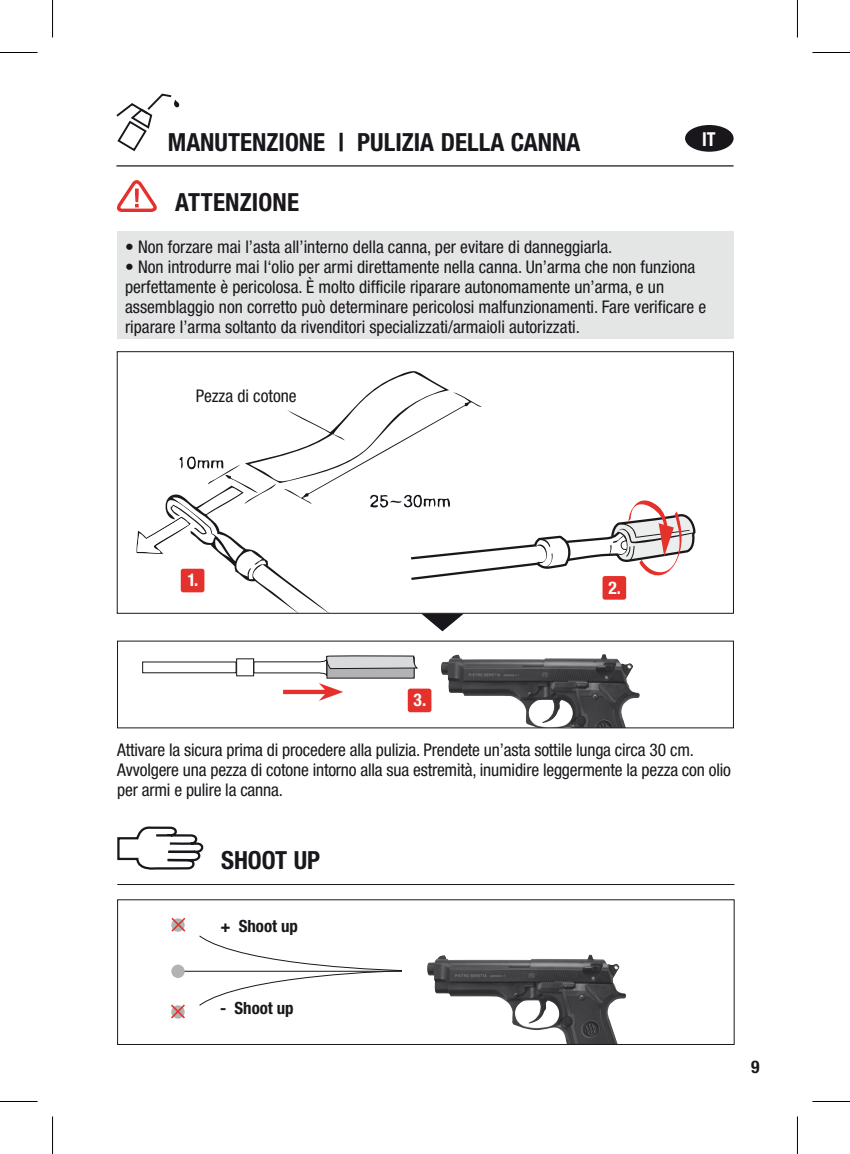
<style>
.page{position:relative;width:850px;height:1154px;background:#fff}
.page>*{position:absolute;margin:0;border:0;box-sizing:border-box;transform-origin:0 0}
.t1{font:700 condensed 25px "Helvetica Neue LT Pro";color:#1a171c}
.t2{font:700 condensed 19.25px "Helvetica Neue LT Pro";color:#fff;scale:.95 1}
.t3{font:condensed 17.5px/20px "Helvetica Neue LT Pro";color:#1a171c}
.t4{font:700 condensed 17.5px "Helvetica Neue LT Pro";color:#fff}
.t5{font:700 condensed 17.5px "Helvetica Neue LT Pro";color:#1a171c}
.t6{font:700 condensed 16.75px "Helvetica Neue LT Pro";color:#1a171c}
</style>
<div class="page">
<hr style="left:116px;top:165px;width:617px;height:2px;background:#1a171c">
<div style="left:684px;top:125px;width:49px;height:27px;background:#1a171c;border-radius:50%"></div>
<img style="left:427px;top:955px;width:199px;height:88px">
<svg style="left:116px;top:93px;width:64px;height:59px"></svg>
<svg style="left:117px;top:826px;width:87px;height:44px"></svg>
<hr style="left:117px;top:884px;width:617px;height:1px;background:#1a171c">
<div style="left:117px;top:899px;width:617px;height:146px;border:1px solid #1a171c"></div>
<svg style="left:198px;top:935px;width:204px;height:71px"></svg>
<hr style="left:177px;top:971px;width:225px;height:1px;background:#1a171c">
<div style="left:171px;top:964px;width:14px;height:14px;background:#b1b3b4;border-radius:50%"></div>
<svg style="left:171px;top:1004px;width:14px;height:14px"></svg>
<svg style="left:171px;top:918px;width:14px;height:14px"></svg>
<svg style="left:116px;top:180px;width:41px;height:32px"></svg>
<div style="left:117px;top:231px;width:616px;height:108px;background:#e4e5e5"></div>
<svg style="left:136px;top:371px;width:560px;height:260px"></svg>
<div style="left:181px;top:569px;width:23px;height:23px;background:#e5312c;border-radius:2px"></div>
<div style="left:602px;top:576px;width:24px;height:24px;background:#e5312c;border-radius:2px"></div>
<div style="left:117px;top:351px;width:616px;height:263px;border:1px solid #1a171c"></div>
<div style="left:236px;top:658px;width:18px;height:18px;border:1px solid #1a171c"></div>
<svg style="left:253px;top:655px;width:165px;height:22px"></svg>
<hr style="left:283px;top:690px;width:44px;height:4px;background:#e5312c">
<svg style="left:318px;top:683px;width:25px;height:18px"></svg>
<div style="left:407px;top:688px;width:24px;height:24px;background:#e5312c;border-radius:2px"></div>
<img style="left:440px;top:654px;width:199px;height:72px">
<hr style="left:0;top:52px;width:38px;height:1px;background:#000">
<hr style="left:812px;top:52px;width:37px;height:1px;background:#000">
<hr style="left:0;top:1101px;width:38px;height:1px;background:#000">
<hr style="left:812px;top:1101px;width:37px;height:1px;background:#000">
<hr style="left:52px;top:0;width:1px;height:38px;background:#000">
<hr style="left:52px;top:1116px;width:1px;height:38px;background:#000">
<hr style="left:796px;top:0;width:1px;height:38px;background:#000">
<hr style="left:796px;top:1116px;width:1px;height:38px;background:#000">
<h1 class="t1" style="left:168px;top:127px;width:414px">MANUTENZIONE | PULIZIA DELLA CANNA</h1>
<p class="t2" style="left:701px;top:127px;width:16px">IT</p>
<h1 class="t1" style="left:175px;top:187px;width:27px">ATTEN</h1>
<h1 class="t1" style="left:240px;top:187px;width:47px">ZIONE</h1>
<p class="t3" style="left:125px;top:237px;width:488px">• Non forzare mai l’asta all’interno della canna, per evitare di danneggiarla.</p>
<p class="t3" style="left:125px;top:257px;width:582px">• Non introdurre mai l‘olio per armi direttamente nella canna. Un’arma che non funziona perfettamente è pericolosa. È molto difficile riparare autonomamente un’arma, e un assemblaggio non corretto può determinare pericolosi malfunzionamenti. Fare verificare e riparare l’arma soltanto da rivenditori specializzati/armaioli autorizzati.</p>
<p class="t3" style="left:196px;top:385px;width:102px">Pezza di cotone</p>
<p class="t4" style="left:187px;top:569px;width:12px">1.</p>
<p class="t4" style="left:608px;top:577px;width:14px">2.</p>
<p class="t4" style="left:413px;top:689px;width:14px">3.</p>
<p class="t3" style="left:117px;top:740px;width:615px">Attivare la sicura prima di procedere alla pulizia. Prendete un’asta sottile lunga circa 30 cm.<br>Avvolgere una pezza di cotone intorno alla sua estremità, inumidire leggermente la pezza con olio per armi e pulire la canna.</p>
<h1 class="t1" style="left:221px;top:845px;width:101px">SHOOT UP</h1>
<p class="t6" style="left:220px;top:916px;width:79px">+ SHOOT UP</p>
<p class="t6" style="left:220px;top:998px;width:75px">- SHOOT UP</p>
<p class="t5" style="left:751px;top:1056px;width:10px">9</p>
</div>
